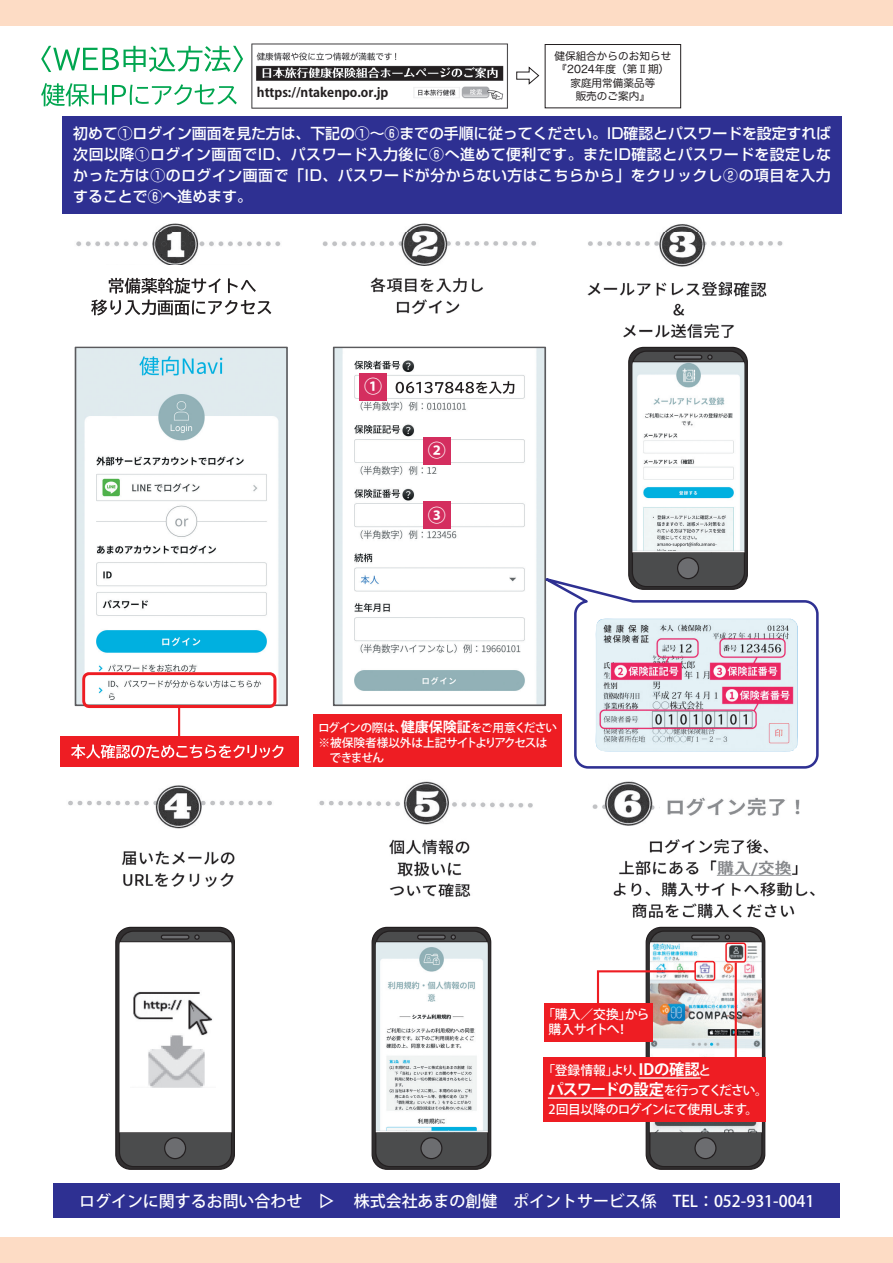
<style>
.page{position:relative;width:893px;height:1263px;background:#fff}
.page>*{position:absolute;margin:0;border:0;box-sizing:border-box;transform-origin:0 0}
.t1{font:700 18px "Koz Go Pr 6 N";color:#fff}
.t2{font:500 15.9px "Koz Go Pr 6 N";color:#fff}
.t3{font:700 15.3px "Koz Go Pr 6 N";letter-spacing:-.06em;color:#fff}
.t4{font:700 15.3px "Koz Go Pr 6 N";letter-spacing:-.01em;color:#fff}
.t5{font:500 14.85px/21px "Shin Go Pro";letter-spacing:.035em;color:#fff;text-align:justify}
.t6{font:500 12.75px/15px "Koz Go Pr 6 N";letter-spacing:-.05em;color:#fff;text-align:right}
.t7{font:700 12.75px "Koz Go Pr 6 N";color:#231f20}
.t8{font:500 11.7px/15px "Koz Go Pr 6 N";letter-spacing:-.06em;color:#fff}
.t9{font:500 11.7px "Koz Go Pr 6 N";letter-spacing:-.08em;color:#fff}
.t10{font:10.65px/13.5px "Hira Maru Pro W4";color:#231f20;text-align:center}
.s1{font-family:"Yu Kyo";font-weight:500}
.s2{font-weight:700;font-size:14.1px}
.s3{font-weight:500;font-size:12.75px}
</style>
<div class="page">
<div style="left:0;top:1237px;width:893px;height:26px;background:#fddcc5"></div>
<div style="left:0;top:0;width:893px;height:26px;background:#fddcc5"></div>
<img style="left:74px;top:223px;width:709px;height:129px">
<img style="left:68px;top:781px;width:465px;height:117px">
<img style="left:575px;top:274px;width:161px;height:28px">
<img style="left:733px;top:279px;width:40px;height:21px">
<img style="left:592px;top:781px;width:223px;height:138px">
<div style="left:320px;top:266px;width:195px;height:42px;background:#fff"></div>
<div style="left:91px;top:265px;width:175px;height:26px;background:#fff"></div>
<div style="left:84px;top:286px;width:205px;height:68px;background:#fff"></div>
<div style="left:46px;top:764px;width:290px;height:18px;background:#fff"></div>
<div style="left:556px;top:881px;width:40px;height:68px;background:#fff"></div>
<svg style="left:627px;top:780px;width:106px;height:8px"></svg>
<div style="left:545px;top:44px;width:136px;height:64px;background:#fff;border:1px solid #231f20"></div>
<div style="left:314px;top:715px;width:248px;height:52px;background:#ee1d23"></div>
<div style="left:62px;top:117px;width:780px;height:97px;background:#2e3092"></div>
<svg style="left:75px;top:347px;width:213px;height:359px"></svg>
<svg style="left:333px;top:347px;width:213px;height:359px"></svg>
<svg style="left:628px;top:347px;width:120px;height:225px;background:#454546"></svg>
<img style="left:632px;top:362px;width:112px;height:190px">
<svg style="left:115px;top:927px;width:120px;height:243px"></svg>
<svg style="left:372px;top:927px;width:119px;height:243px;background:#454546"></svg>
<img style="left:376px;top:942px;width:112px;height:190px">
<svg style="left:396px;top:381px;width:118px;height:13px"></svg>
<div style="left:544px;top:1057px;width:222px;height:64px;background:#ee1d23"></div>
<svg style="left:528px;top:572px;width:291px;height:197px"></svg>
<img style="left:595px;top:619px;width:203px;height:133px">
<svg style="left:91px;top:278px;width:180px;height:38px"></svg>
<svg style="left:82px;top:672px;width:194px;height:36px"></svg>
<div style="left:545px;top:1003px;width:108px;height:38px;background:#ee1d23"></div>
<svg style="left:596px;top:927px;width:169px;height:243px"></svg>
<img style="left:307px;top:273px;width:229px;height:48px">
<svg style="left:41px;top:46px;width:202px;height:26px"></svg>
<svg style="left:41px;top:83px;width:196px;height:23px"></svg>
<img style="left:251px;top:43px;width:257px;height:66px">
<hr style="left:639px;top:1077px;width:62px;height:2px;background:#fff">
<hr style="left:548px;top:1097px;width:116px;height:2px;background:#fff">
<hr style="left:735px;top:962px;width:2px;height:100px;background:#ee1d23">
<div style="left:53px;top:1184px;width:787px;height:34px;background:#2e3092"></div>
<div style="left:359px;top:373px;width:28px;height:27px;background:#d42e5f"></div>
<div style="left:423px;top:437px;width:27px;height:27px;background:#d42e5f"></div>
<div style="left:423px;top:501px;width:27px;height:28px;background:#d42e5f"></div>
<img style="left:130px;top:990px;width:86px;height:98px">
<hr style="left:178px;top:706px;width:2px;height:37px;background:#ee1d23">
<div style="left:60px;top:736px;width:238px;height:31px;background:#ee1d23"></div>
<svg style="left:71px;top:744px;width:213px;height:15px"></svg>
<div style="left:254px;top:85px;width:156px;height:15px;background:#fff"></div>
<svg style="left:516px;top:66px;width:24px;height:19px"></svg>
<p class="t7" style="left:257px;top:85px;width:133px">https://ntakenpo.or j p.</p>
<p class="t10" style="left:554px;top:49px;width:118px">健保組合からのお知らせ『2024年度（第<span class="s1">Ⅱ</span>期(家庭用常備薬品等<br>販売のご案内『</p>
<p class="t5" style="left:73px;top:121px;width:759px">初めて①ログイン画面を見た方は、下記の①～⑥までの手順に従ってください。ID確認とパスワードを設定すれば次回以降①ログイン画面でID、パスワード入力後に⑥へ進めて便利です。またID確認とパスワードを設定しなかった方は①のログイン画面で「ID、パスワードが分からない方はこちらから」をクリックし②の項目を入力することで⑥へ進めます。</p>
<p class="t1" style="left:364px;top:376px;width:20px">1</p>
<p class="t1" style="left:428px;top:440px;width:20px">2</p>
<p class="t1" style="left:428px;top:505px;width:20px">3</p>
<p class="t9" style="left:401px;top:721px;width:158px"><span class="s2">健康保険証</span>をご用意ください</p>
<p class="t8" style="left:318px;top:720px;width:231px">ログインの際は、<br>※被保険者様以外は上記サイトよりアクセスは　できません</p>
<p class="t6" style="left:542px;top:1007px;width:90px">「購入／交換」!</p>
<p class="t6" style="left:625px;top:1007px;width:26px">から</p>
<p class="t6" style="left:549px;top:1022px;width:73px">購入サイトへ</p>
<p class="t4" style="left:639px;top:1061px;width:74px">IDの確認<span class="s3">と</span></p>
<p class="t6" style="left:542px;top:1063px;width:93px">「登録情報より</p>
<p class="t6" style="left:606px;top:1063px;width:14px">」</p>
<p class="t6" style="left:632px;top:1063px;width:14px">、</p>
<p class="t3" style="left:548px;top:1080px;width:209px">パスワードの設定<span class="s3">を行ってください</span></p>
<p class="t6" style="left:548px;top:1102px;width:211px">2回目以降のログインにて使用します。</p>
<p class="t6" style="left:755px;top:1083px;width:14px">。</p>
<p class="t2" style="left:79px;top:1192px;width:737px">ログインに関するお問い合わせ　▷ 　株式会社あまの創健　ポイントサービス係　TEL：052-931-0041</p>
</div>
